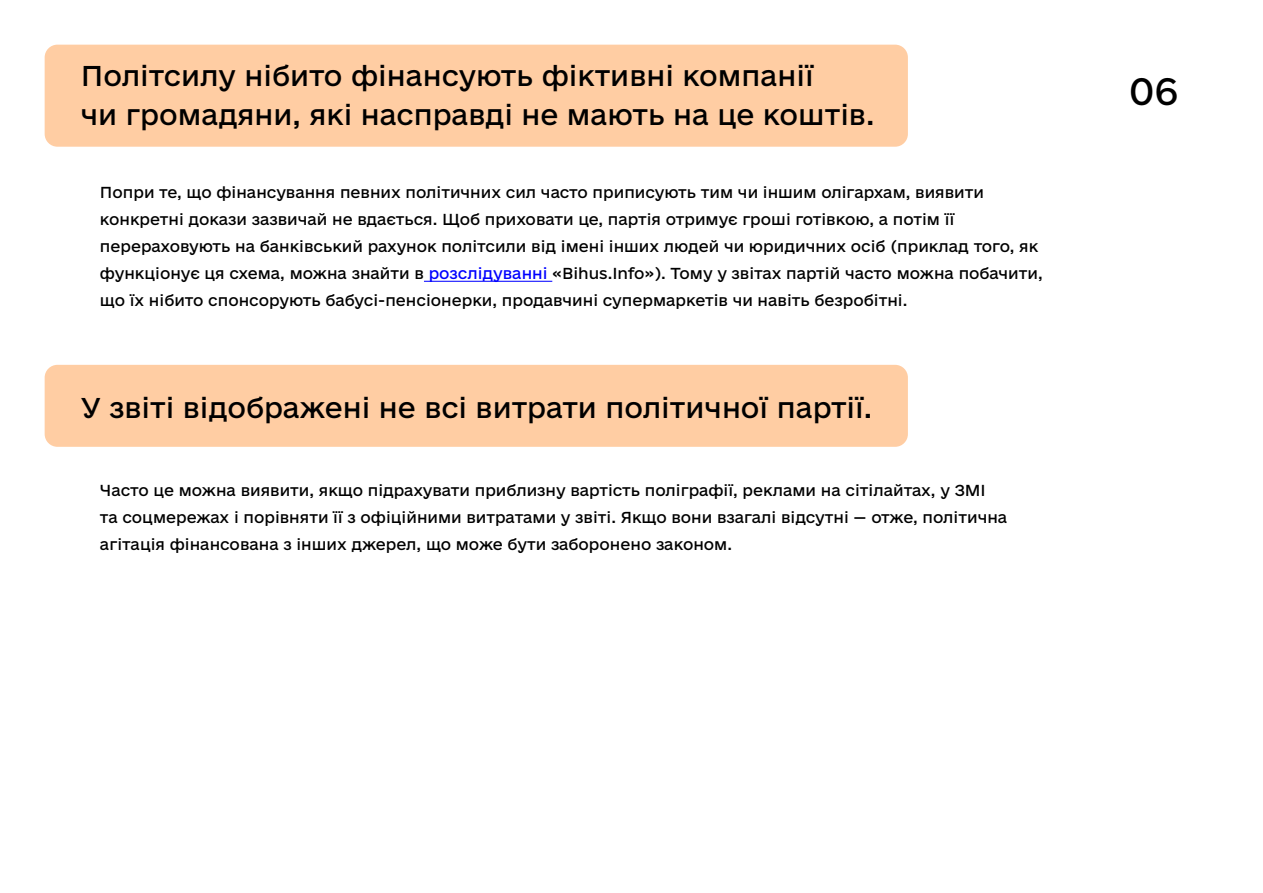
<style>
.page{position:relative;width:1263px;height:893px;background:#fff}
.page>*{position:absolute;margin:0;border:0;box-sizing:border-box;transform-origin:0 0}
.t1{font:36px "e Ukraine Regular";color:#000}
.t2{font:27px/39px "e Ukraine Regular";color:#000}
.t3{font:15px/27px "e Ukraine Regular";color:#000}
.s1{color:#00f}
</style>
<div class="page">
<div style="left:45px;top:45px;width:863px;height:102px;background:#ffcda3;border-radius:13px"></div>
<div style="left:45px;top:365px;width:863px;height:82px;background:#ffcda3;border-radius:13px"></div>
<hr style="left:424px;top:281px;width:128px;height:1px;background:#00f">
<h2 class="t2" style="left:81px;top:57px;width:795px">Політсилу нібито фінансують фіктивні компанії<br>чи громадяни, які насправді не мають на це коштів.</h2>
<p class="t3" style="left:100px;top:180px;width:944px">Попри те, що фінансування певних політичних сил часто приписують тим чи іншим олігархам, виявити конкретні докази зазвичай не вдається. Щоб приховати це, партія отримує гроші готівкою, а потім її перераховують на банківський рахунок політсили від імені інших людей чи юридичних осіб (приклад того, як функціонує ця схема, можна знайти в <span class="s1">розслідуванні</span> «Bihus.Info»). Тому у звітах партій часто можна побачити, що їх нібито спонсорують бабусі-пенсіонерки, продавчині супермаркетів чи навіть безробітні.</p>
<h2 class="t2" style="left:81px;top:389px;width:793px">У звіті відображені не всі витрати політичної партії.</h2>
<p class="t3" style="left:100px;top:477px;width:909px">Часто це можна виявити, якщо підрахувати приблизну вартість поліграфії, реклами на сітілайтах, у ЗМІ та соцмережах і порівняти її з офіційними витратами у звіті. Якщо вони взагалі відсутні — отже, політична агітація фінансована з інших джерел, що може бути заборонено законом.</p>
<h1 class="t1" style="left:1129px;top:69px;width:50px">06</h1>
</div>
